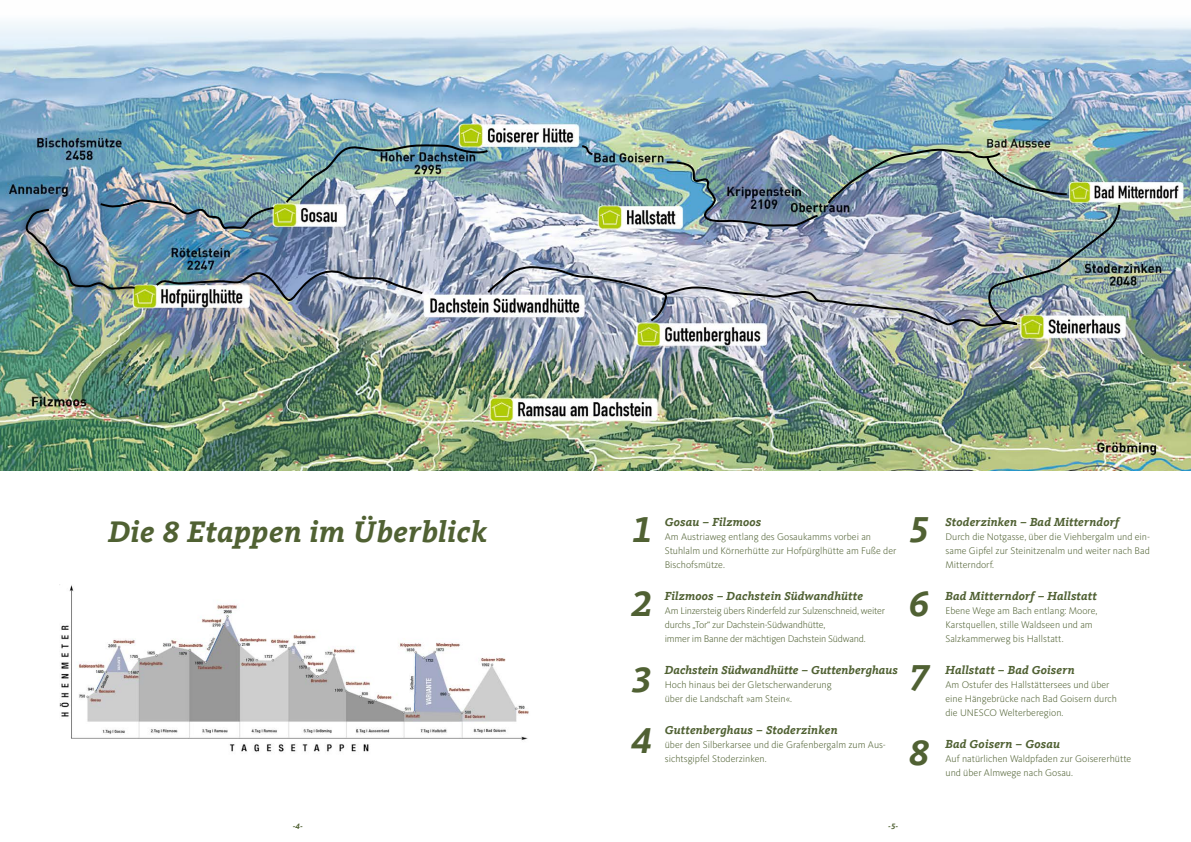
<style>
.page{position:relative;width:1191px;height:842px;background:#fff}
.page>*{position:absolute;margin:0;border:0;box-sizing:border-box;transform-origin:0 0}
.t1{font:italic 700 37px/74.2px "Kievit Slab Offc";color:#506133;text-align:justify}
.t2{font:italic 700 30.6px "Kievit Slab Offc";letter-spacing:.02em;color:#506133}
.t3{font:italic 700 12px "Kievit Slab Offc";letter-spacing:.02em;color:#506133}
.t4{font:300 10px/14px "Kievit OT";color:#506133}
.t5{font:300 10px/14px "Kievit OT";letter-spacing:-.02em;color:#506133}
.t6{font:italic 700 8px "Kievit Slab Offc";color:#506133}
</style>
<div class="page">
<img style="left:59px;top:585px;width:470px;height:167px">
<img style="left:0;top:22px;width:1191px;height:448px">
<img style="left:661px;top:203px;width:460px;height:125px">
<img style="left:826px;top:148px;width:242px;height:58px">
<div style="left:20px;top:203px;width:121px;height:93px;background:#000;opacity:.75"></div>
<img style="left:23px;top:143px;width:797px;height:180px">
<h2 class="t2" style="left:108px;top:514px;width:380px">Die 8 Etappen im Überblick</h2>
<h1 class="t1" style="left:631px;top:492px;width:22px;line-height:74.9px">1<br>2<br>3</h1>
<h1 class="t1" style="left:631px;top:704px;width:22px">4</h1>
<p class="t3" style="left:665px;top:515px;width:98px">Gosau – Filzmoos</p>
<p class="t4" style="left:665px;top:529px;width:233px">Am Austriaweg entlang des Gosaukamms vorbei an<br>Stuhlalm und Körnerhütte zur Hofpürglhütte am Fuße der<br>Bischofsmütze.</p>
<p class="t3" style="left:665px;top:589px;width:200px">Filzmoos – Dachstein Südwandhütte</p>
<p class="t5" style="left:665px;top:603px;width:222px">Am Linzersteig übers Rinderfeld zur Sulzenschneid, weiter durchs „Tor“ zur Dachstein-Südwandhütte,<br>immer im Banne der mächtigen Dachstein Südwand.</p>
<p class="t3" style="left:665px;top:663px;width:234px">Dachstein Südwandhütte – Guttenberghaus</p>
<p class="t4" style="left:665px;top:677px;width:168px">Hoch hinaus bei der Gletscherwanderung über die Landschaft »am Stein«.</p>
<p class="t3" style="left:665px;top:723px;width:174px">Guttenberghaus – Stoderzinken</p>
<p class="t4" style="left:665px;top:737px;width:223px">über den Silberkarsee und die Grafenbergalm zum Aus&shy;sichtsgipfel Stoderzinken.</p>
<h1 class="t1" style="left:909px;top:493px;width:22px">5<br>6<br>7<br>8</h1>
<p class="t3" style="left:945px;top:515px;width:175px">Stoderzinken – Bad Mitterndorf</p>
<p class="t4" style="left:945px;top:529px;width:206px;text-align:justify">Durch die Notgasse, über die Viehbergalm und ein&shy;same Gipfel zur Steinitzenalm und weiter nach Bad Mitterndorf.</p>
<p class="t3" style="left:945px;top:589px;width:153px">Bad Mitterndorf – Hallstatt</p>
<p class="t4" style="left:945px;top:603px;width:154px">Ebene Wege am Bach entlang: Moore,<br>Karstquellen, stille Waldseen und am<br>Salzkammerweg bis Hallstatt.</p>
<p class="t3" style="left:945px;top:663px;width:131px">Hallstatt – Bad Goisern</p>
<p class="t4" style="left:945px;top:677px;width:173px">Am Ostufer des Hallstättersees und über eine Hängebrücke nach Bad Goisern durch die UNESCO Welterberegion.</p>
<p class="t3" style="left:945px;top:737px;width:116px">Bad Goisern – Gosau</p>
<p class="t4" style="left:945px;top:751px;width:187px">Auf natürlichen Waldpfaden zur Goisererhütte und über Almwege nach Gosau.</p>
<p class="t6" style="left:293px;top:821px;width:12px">-4-</p>
<p class="t6" style="left:888px;top:821px;width:12px">-5-</p>
</div>
